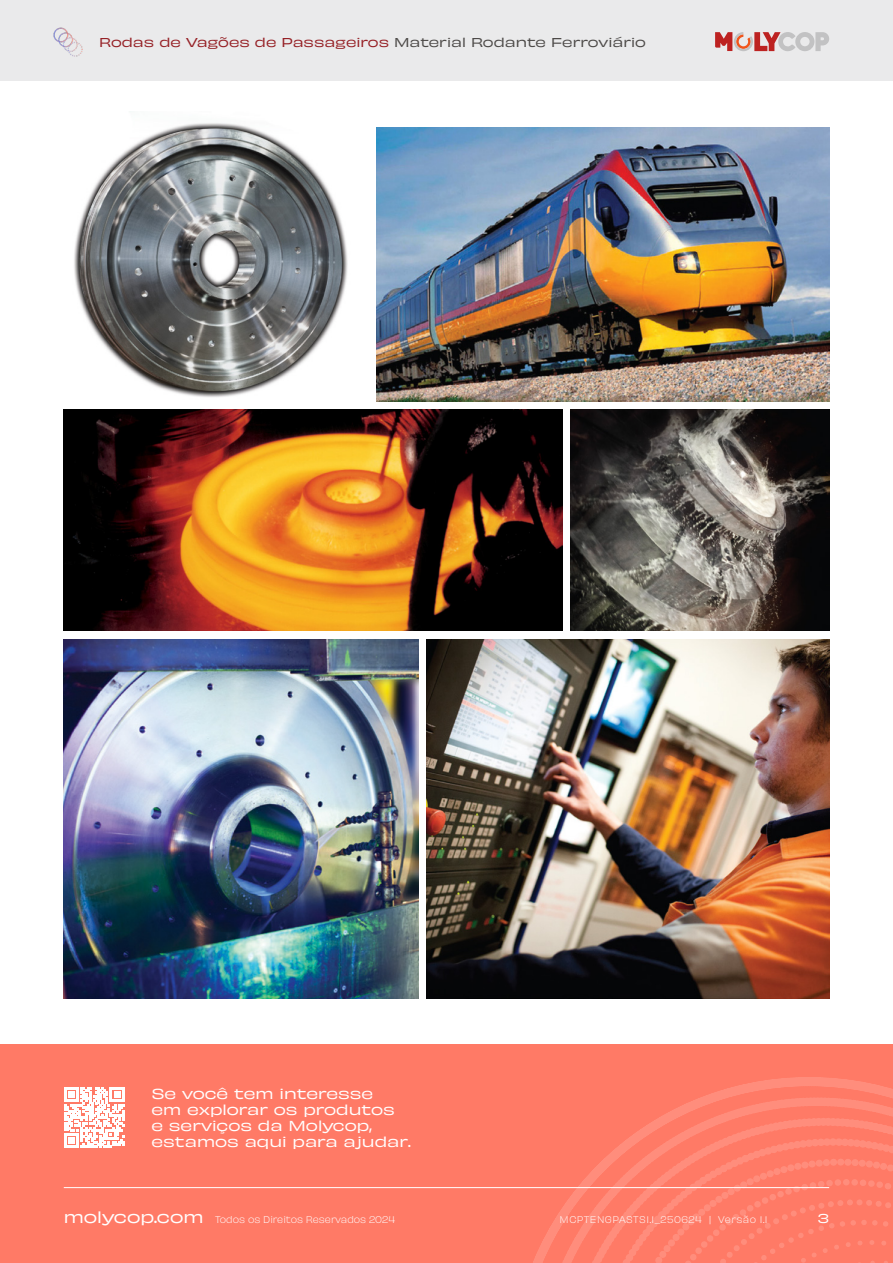
<style>
.page{position:relative;width:893px;height:1263px;background:#fff}
.page>*{position:absolute;margin:0;border:0;box-sizing:border-box;transform-origin:0 0}
.t1{font:expanded 15px "Obviously";color:#fff}
.t2{font:expanded 13.5px/16.2px "Obviously";color:#fff}
.t3{font:expanded 12px "Obviously";color:#962126}
.t4{font:expanded 12px "Obviously";color:#fff}
.t5{font:9px "Obviously Lght";letter-spacing:.05em;color:#fff}
.t6{font:9px "Obviously Lght";color:#fff}
.s1{color:#4d4a48}
</style>
<div class="page">
<img style="left:74px;top:111px;width:274px;height:286px">
<img style="left:64px;top:410px;width:498px;height:221px">
<img style="left:376px;top:128px;width:453px;height:273px">
<img style="left:64px;top:639px;width:354px;height:360px">
<img style="left:571px;top:410px;width:258px;height:221px">
<img style="left:427px;top:639px;width:402px;height:360px">
<div style="left:0;top:0;width:893px;height:81px;background:#eaeaeb"></div>
<svg style="left:715px;top:32px;width:114px;height:19px"></svg>
<img style="left:54px;top:27px;width:29px;height:29px">
<div style="left:0;top:1044px;width:893px;height:219px;background:#ff7a66"></div>
<svg style="left:510px;top:1077px;width:383px;height:186px"></svg>
<svg style="left:538px;top:1097px;width:355px;height:166px"></svg>
<svg style="left:565px;top:1118px;width:328px;height:145px"></svg>
<svg style="left:592px;top:1138px;width:301px;height:125px"></svg>
<hr style="left:64px;top:1187px;width:765px;height:1px;background:#fff">
<svg style="left:64px;top:1087px;width:60px;height:61px"></svg>
<p class="t3" style="left:99px;top:33px;width:548px">Rodas de Vagões de Passageiros <span class="s1">Material Rodante Ferroviário</span></p>
<p class="t2" style="left:151px;top:1084px;width:261px">Se você tem interesse<br>em explorar os produtos<br>e serviços da Molycop, estamos aqui para ajudar.</p>
<p class="t1" style="left:64px;top:1205px;width:141px">molycop.com</p>
<p class="t6" style="left:215px;top:1212px;width:182px">Todos os Direitos Reservados 2024</p>
<p class="t5" style="left:560px;top:1212px;width:209px">MCPTENGPASTS1.1_250624 | Versão 1.1</p>
<p class="t4" style="left:818px;top:1209px;width:13px">3</p>
</div>
